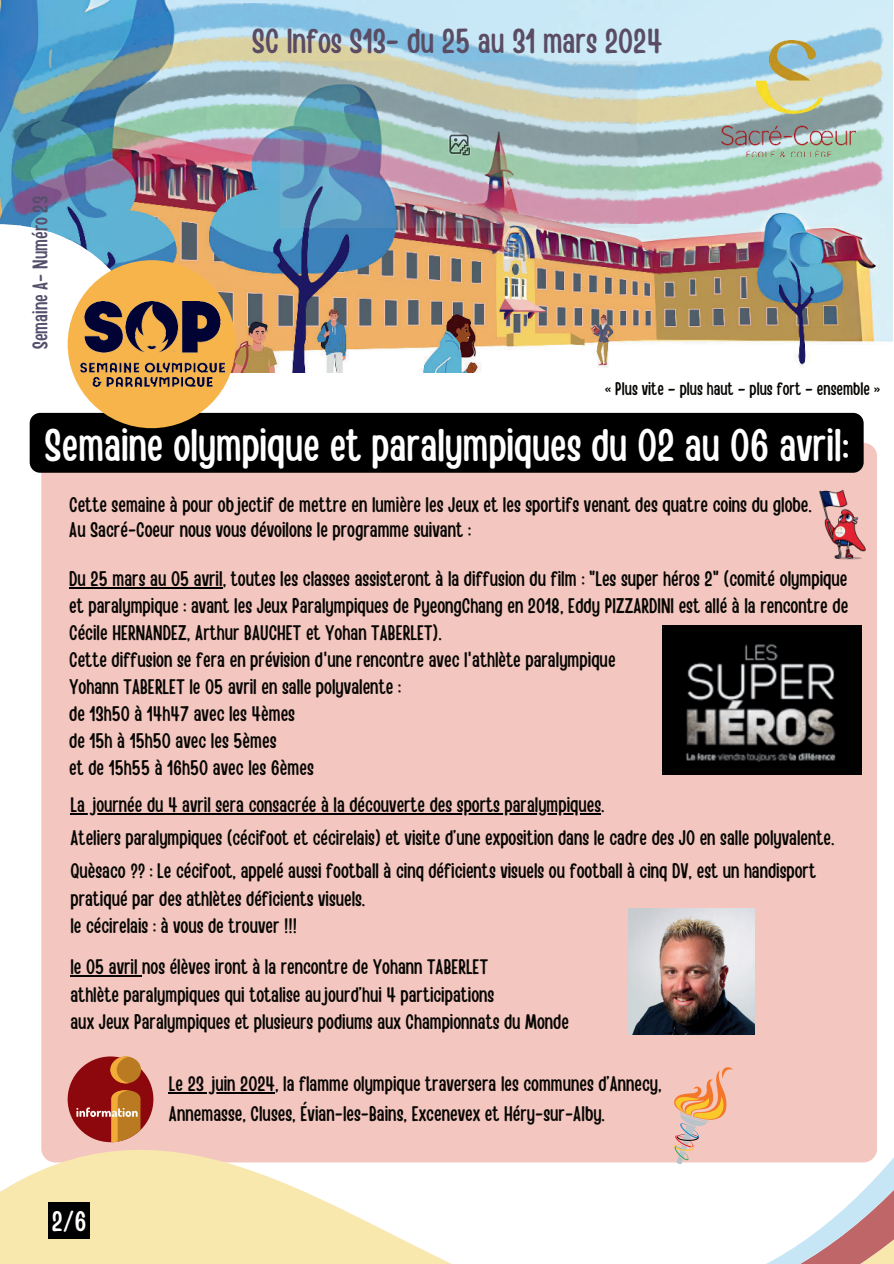
<style>
.page{position:relative;width:894px;height:1264px;background:#fff}
.page>*{position:absolute;margin:0;border:0;box-sizing:border-box;transform-origin:0 0}
.t1{font:45.45px "Handy Casual Condensed";color:#fff}
.t2{font:34.5px "Handy Casual Condensed";color:#5a4c63}
.t3{font:28.2px "Handy Casual Condensed";color:#fff}
.t4{font:21px/27px "Handy Casual Condensed";color:#080704}
.t5{font:21px "Handy Casual Condensed";color:#554f6c}
.t6{font:20.85px/27.5px "Handy Casual Condensed";color:#080704}
.t7{font:18px "Handy Casual Condensed";color:#080704}
</style>
<div class="page">
<img style="left:0;top:0;width:892px;height:368px">
<img style="left:11px;top:3px;width:872px;height:221px">
<img style="left:0;top:225px;width:726px;height:248px">
<div style="left:41px;top:443px;width:835px;height:719px;background:#f3c6c0;border-radius:14px"></div>
<img style="left:721px;top:41px;width:134px;height:116px">
<svg style="left:0;top:1139px;width:877px;height:124px;fill:#f8e8ae"></svg>
<svg style="left:496px;top:1147px;width:397px;height:116px"></svg>
<img style="left:819px;top:489px;width:47px;height:71px">
<svg style="left:673px;top:1067px;width:59px;height:97px"></svg>
<img style="left:628px;top:908px;width:126px;height:126px">
<div style="left:280px;top:61px;width:357px;height:167px;background:#b6b8ba;opacity:.22"></div>
<svg style="left:446px;top:132px;width:26px;height:26px"></svg>
<img style="left:662px;top:625px;width:199px;height:149px">
<div style="left:30px;top:413px;width:833px;height:60px;background:#000;border-radius:10px"></div>
<div style="left:68px;top:260px;width:168px;height:168px;background:#f7b44a;border-radius:50%"></div>
<img style="left:80px;top:301px;width:144px;height:86px">
<div style="left:68px;top:1056px;width:85px;height:85px;background:#8d080c;border-radius:50%"></div>
<div style="left:110px;top:1056px;width:31px;height:27px;background:#b97a22;border-radius:50%"></div>
<svg style="left:110px;top:1056px;width:19px;height:27px"></svg>
<svg style="left:76px;top:1090px;width:64px;height:51px"></svg>
<div style="left:49px;top:1202px;width:41px;height:37px;background:#000"></div>
<hr style="left:169px;top:1092px;width:106px;height:1px;background:#000">
<hr style="left:70px;top:813px;width:531px;height:2px;background:#000">
<hr style="left:70px;top:975px;width:72px;height:2px;background:#080704">
<hr style="left:69px;top:587px;width:153px;height:1px;background:#000">
<p class="t5" style="left:27px;top:349px;width:154px;rotate:-90deg">Semaine A- Numéro 23</p>
<h2 class="t2" style="left:252px;top:20px;width:411px">SC Infos S13- du 25 au 31 mars 2024</h2>
<p class="t7" style="left:604px;top:378px;width:277px">« Plus vite – plus haut – plus fort – ensemble »</p>
<h1 class="t1" style="left:45px;top:417px;width:805px">Semaine olympique et paralympiques du 02 au 06 avril:</h1>
<p class="t4" style="left:69px;top:493px;width:744px;line-height:24.8px">Cette semaine à pour objectif de mettre en lumière les Jeux et les sportifs venant des quatre coins du globe.<br>Au Sacré-Coeur nous vous dévoilons le programme suivant :</p>
<p class="t4" style="left:69px;top:566px;width:780px">Du 25 mars au 05 avril, toutes les classes assisteront à la diffusion du film : "Les super héros 2" (comité olympique et paralympique : avant les Jeux Paralympiques de PyeongChang en 2018, Eddy PIZZARDINI est allé à la rencontre de Cécile HERNANDEZ, Arthur BAUCHET et Yohan TABERLET).<br>Cette diffusion se fera en prévision d'une rencontre avec l'athlète paralympique<br>Yohann TABERLET le 05 avril en salle polyvalente :<br>de 13h50 à 14h47 avec les 4èmes<br>de 15h à 15h50 avec les 5èmes<br>et de 15h55 à 16h50 avec les 6èmes</p>
<p class="t6" style="left:70px;top:789px;width:765px;line-height:33px">La journée du 4 avril sera consacrée à la découverte des sports paralympiques.<br>Ateliers paralympiques (cécifoot et cécirelais) et visite d’une exposition dans le cadre des JO en salle polyvalente.<br>Quèsaco ?? : Le cécifoot, appelé aussi football à cinq déficients visuels ou football à cinq DV, est un handisport</p>
<p class="t6" style="left:70px;top:885px;width:296px">pratiqué par des athlètes déficients visuels. le cécirelais : à vous de trouver !!!</p>
<p class="t6" style="left:70px;top:954px;width:500px">le 05 avril nos élèves iront à la rencontre de Yohann TABERLET<br>athlète paralympiques qui totalise aujourd’hui 4 participations<br>aux Jeux Paralympiques et plusieurs podiums aux Championnats du Monde</p>
<h3 class="t3" style="left:52px;top:1204px;width:36px">2/6</h3>
<p class="t6" style="left:169px;top:1071px;width:494px">Le 23 juin 2024, la flamme olympique traversera les communes d’Annecy,</p>
<p class="t4" style="left:169px;top:1100px;width:437px">Annemasse, Cluses, Évian-les-Bains, Excenevex et Héry-sur-Alby.</p>
</div>
